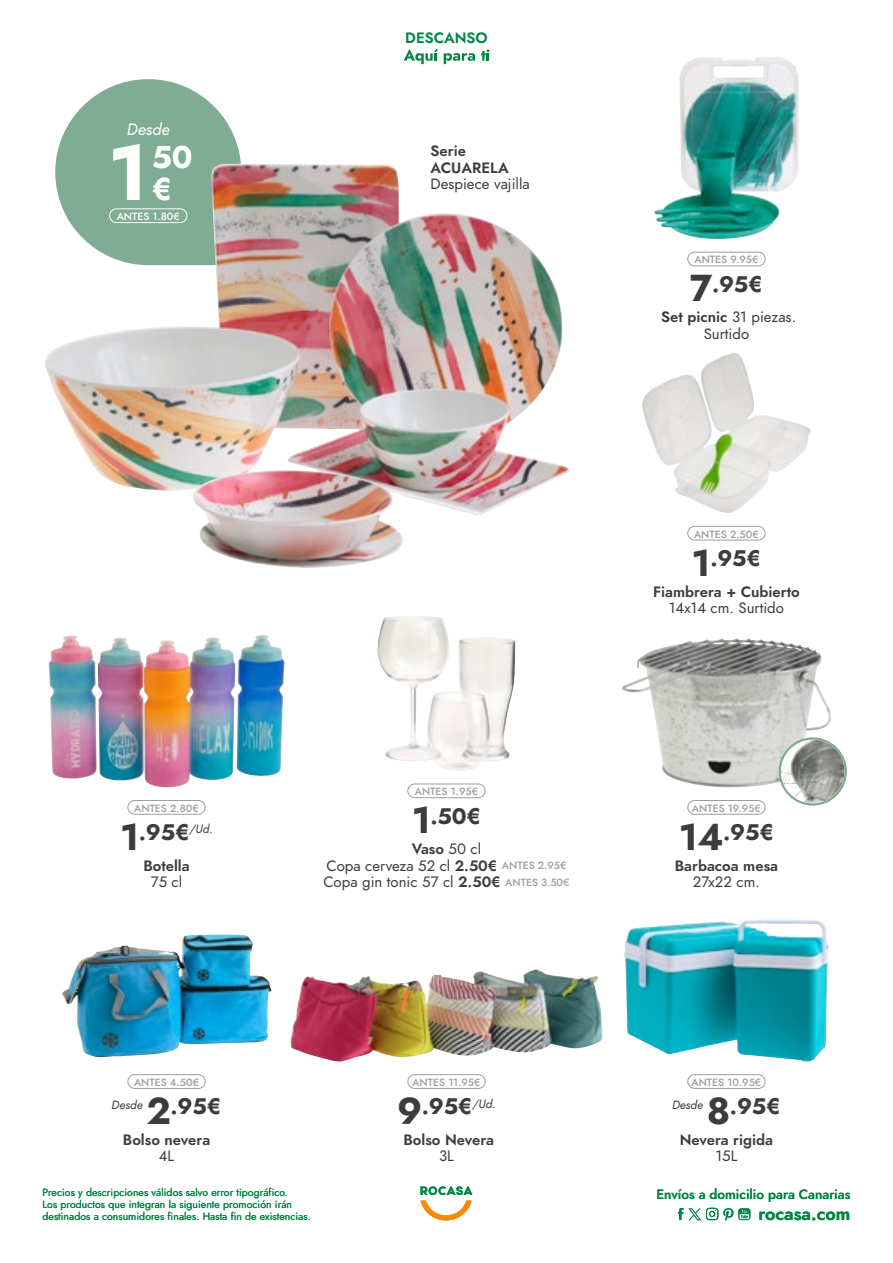
<style>
.page{position:relative;width:893px;height:1263px;background:#fff}
.page>*{position:absolute;margin:0;border:0;box-sizing:border-box;transform-origin:0 0}
.t1{font:700 78.75px "Jost";color:#fff}
.t2{font:700 31.5px "Jost";color:#fff}
.t3{font:700 22.5px "Jost";letter-spacing:-.01em;color:#3c3c3b}
.t4{font:18px "Jost Semi";color:#008542}
.t5{font:italic 16.5px "Jost";color:#fff}
.t6{font:15px/16.5px "Jost";color:#3c3c3b}
.t7{font:15px/16.5px "Jost Semi";color:#3c3c3b}
.t8{font:15px "Jost Semi";color:#008542}
.t9{font:500 13.5px "Jost";color:#008542}
.t10{font:italic 12px "Jost";color:#3c3c3b}
.t11{font:10.5px/12px "Jost";letter-spacing:.005em;color:#008542}
.t12{font:500 10.5px "Jost";color:#9d9d9c}
.t13{font:500 10.5px "Jost";color:#fff}
.s1{font-size:37.5px}
.s2{font-family:"Jost"}
.s3{font-family:"Jost Semi"}
.s4{font-weight:500;font-size:10.5px;color:#9d9d9c}
</style>
<div class="page">
<svg style="left:55px;top:79px;width:186px;height:85px"></svg>
<svg style="left:404px;top:49px;width:34px;height:15px"></svg>
<svg style="left:444px;top:53px;width:31px;height:11px"></svg>
<svg style="left:481px;top:49px;width:8px;height:12px"></svg>
<svg style="left:421px;top:1186px;width:51px;height:34px"></svg>
<svg style="left:678px;top:1208px;width:72px;height:13px"></svg>
<div style="left:687px;top:526px;width:78px;height:14px;border:1px solid #9d9d9c;border-radius:7px"></div>
<div style="left:127px;top:800px;width:79px;height:15px;border:1px solid #9d9d9c;border-radius:7px"></div>
<div style="left:687px;top:252px;width:78px;height:14px;border:1px solid #9d9d9c;border-radius:7px"></div>
<div style="left:407px;top:1074px;width:78px;height:15px;border:1px solid #9d9d9c;border-radius:7px"></div>
<div style="left:127px;top:1074px;width:79px;height:15px;border:1px solid #9d9d9c;border-radius:7px"></div>
<div style="left:687px;top:1074px;width:78px;height:15px;border:1px solid #9d9d9c;border-radius:7px"></div>
<img style="left:624px;top:919px;width:205px;height:142px">
<img style="left:291px;top:969px;width:251px;height:93px">
<img style="left:62px;top:935px;width:209px;height:123px">
<div style="left:407px;top:784px;width:78px;height:14px;border:1px solid #9d9d9c;border-radius:7px"></div>
<img style="left:377px;top:616px;width:139px;height:155px">
<img style="left:45px;top:164px;width:524px;height:351px">
<img style="left:190px;top:470px;width:213px;height:98px">
<img style="left:49px;top:635px;width:235px;height:144px">
<img style="left:654px;top:57px;width:145px;height:182px">
<div style="left:687px;top:800px;width:78px;height:15px;border:1px solid #9d9d9c;border-radius:7px"></div>
<img style="left:622px;top:638px;width:209px;height:150px">
<img style="left:781px;top:740px;width:64px;height:63px">
<div style="left:779px;top:737px;width:68px;height:69px;border:2px solid #80ac95;border-radius:50%"></div>
<img style="left:642px;top:353px;width:169px;height:160px">
<h3 class="t8" style="left:405px;top:27px;width:84px">DESCANSO</h3>
<h3 class="t5" style="left:127px;top:118px;width:44px">Desde</h3>
<h1 class="t1" style="left:108px;top:117px;width:42px">1</h1>
<h2 class="t2" style="left:152px;top:135px;width:42px">50</h2>
<h2 class="t2" style="left:152px;top:167px;width:22px">€</h2>
<h3 class="t7" style="left:431px;top:143px;width:80px">Serie<br>ACUARELA</h3>
<h3 class="t6" style="left:431px;top:176px;width:101px">Despiece vajilla</h3>
<p class="t13" style="left:117px;top:209px;width:65px">ANTES 1.80€</p>
<p class="t12" style="left:694px;top:252px;width:66px">ANTES 9.95€</p>
<h3 class="t3" style="left:690px;top:268px;width:75px"><span class="s1">7</span>.95€</h3>
<h3 class="t7" style="left:661px;top:309px;width:137px">Set picnic <span class="s2">31 piezas.</span></h3>
<h3 class="t6" style="left:704px;top:325px;width:47px">Surtido</h3>
<p class="t12" style="left:694px;top:527px;width:66px">ANTES 2.50€</p>
<h3 class="t3" style="left:692px;top:542px;width:71px"><span class="s1">1</span>.95€</h3>
<h3 class="t7" style="left:653px;top:583px;width:148px">Fiambrera + Cubierto</h3>
<h3 class="t6" style="left:669px;top:600px;width:117px">14x14 cm. Surtido</h3>
<p class="t12" style="left:415px;top:784px;width:65px">ANTES 1.95€</p>
<p class="t12" style="left:134px;top:801px;width:66px">ANTES 2.80€</p>
<h3 class="t3" style="left:120px;top:816px;width:94px"><span class="s1">1</span>.95€<sup>/Ud.</sup></h3>
<h3 class="t7" style="left:143px;top:857px;width:48px">Botella</h3>
<h3 class="t6" style="left:151px;top:874px;width:33px">75 cl</h3>
<h3 class="t3" style="left:412px;top:800px;width:71px"><span class="s1">1</span>.50€</h3>
<h3 class="t7" style="left:412px;top:841px;width:71px">Vaso <span class="s2">50 cl</span></h3>
<h3 class="t6" style="left:323px;top:857px;width:248px">Copa cerveza 52 cl <span class="s3">2.50€</span> <span class="s4">ANTES 2.95€<br></span>Copa gin tonic 57 cl <span class="s3">2.50€</span> <span class="s4">ANTES 3.50€</span></h3>
<p class="t12" style="left:692px;top:801px;width:70px">ANTES 19.95€</p>
<h3 class="t3" style="left:679px;top:816px;width:97px"><span class="s1">14</span>.95€</h3>
<h3 class="t7" style="left:675px;top:857px;width:105px">Barbacoa mesa</h3>
<h3 class="t6" style="left:693px;top:874px;width:68px">27x22 cm.</h3>
<p class="t12" style="left:134px;top:1075px;width:67px">ANTES 4.50€</p>
<p class="t12" style="left:412px;top:1075px;width:70px">ANTES 11.95€</p>
<p class="t12" style="left:691px;top:1075px;width:71px">ANTES 10.95€</p>
<p class="t10" style="left:112px;top:1096px;width:33px">Desde</p>
<h3 class="t3" style="left:146px;top:1090px;width:77px"><span class="s1">2</span>.95€</h3>
<h3 class="t3" style="left:397px;top:1090px;width:100px"><span class="s1">9</span>.95€<sup>/Ud.</sup></h3>
<p class="t10" style="left:672px;top:1096px;width:33px">Desde</p>
<h3 class="t3" style="left:707px;top:1090px;width:75px"><span class="s1">8</span>.95€</h3>
<h3 class="t7" style="left:123px;top:1131px;width:89px">Bolso nevera</h3>
<h3 class="t6" style="left:159px;top:1148px;width:17px">4L</h3>
<h3 class="t7" style="left:403px;top:1131px;width:92px">Bolso Nevera</h3>
<h3 class="t6" style="left:439px;top:1148px;width:16px">3L</h3>
<h3 class="t7" style="left:680px;top:1131px;width:95px">Nevera rigida</h3>
<h3 class="t6" style="left:715px;top:1148px;width:23px">15L</h3>
<p class="t11" style="left:43px;top:1187px;width:270px">Precios y descripciones válidos salvo error tipográfico.<br>Los productos que integran la siguiente promoción irán destinados a consumidores finales. Hasta fin de existencias.</p>
<p class="t9" style="left:656px;top:1185px;width:196px">Envíos a domicilio para Canarias</p>
<h3 class="t4" style="left:758px;top:1202px;width:94px">rocasa.com</h3>
</div>
